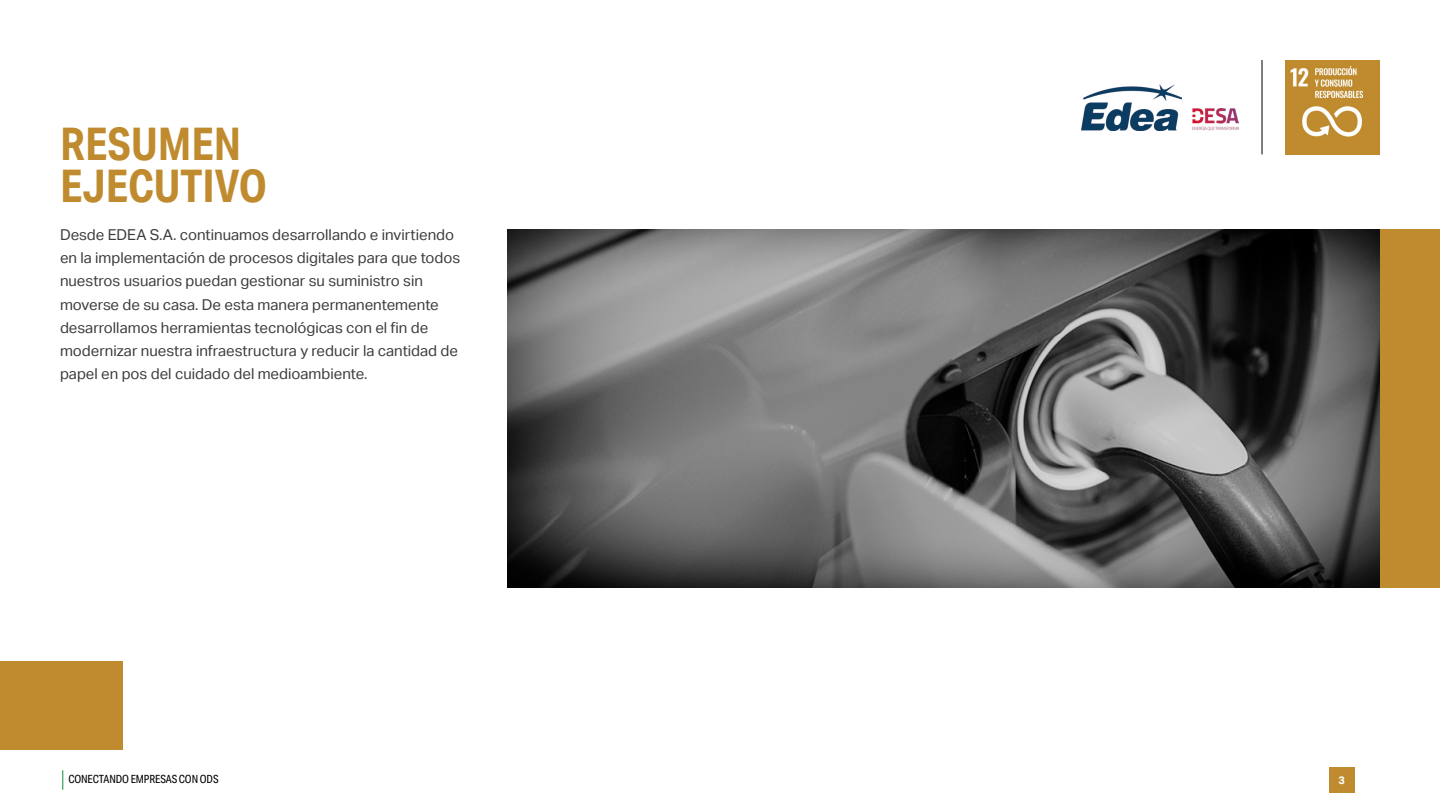
<style>
.page{position:relative;width:1440px;height:810px;background:#fff}
.page>*{position:absolute;margin:0;border:0;box-sizing:border-box;transform-origin:0 0}
.t1{font:700 45px/42.8px "Aktiv Grotesk Cd";color:#bf8b2e}
.t2{font:15px/23.2px "Aktiv Grotesk";color:#3c3c3b}
.t3{font:11.25px "Aktiv Grotesk Cd";letter-spacing:-.01em;color:#000}
.t4{font:700 10.88px "Aktiv Grotesk";color:#fff}
</style>
<div class="page">
<svg style="left:62px;top:770px;width:1px;height:20px"></svg>
<div style="left:1329px;top:767px;width:25px;height:26px;background:#bf8b2e"></div>
<img style="left:1285px;top:60px;width:95px;height:95px">
<hr style="left:1262px;top:60px;width:1px;height:94px;background:#000">
<img style="left:1081px;top:84px;width:100px;height:46px">
<img style="left:1192px;top:108px;width:47px;height:22px">
<img style="left:508px;top:229px;width:872px;height:359px">
<div style="left:1380px;top:229px;width:60px;height:359px;background:#bf8b2e"></div>
<div style="left:0;top:661px;width:123px;height:89px;background:#bf8b2e"></div>
<h1 class="t1" style="left:60px;top:122px;width:209px">RESUMEN<br>EJECUTIVO</h1>
<p class="t2" style="left:60px;top:223px;width:402px">Desde EDEA S.A. continuamos desarrollando e invirtiendo en la implementación de procesos digitales para que todos nuestros usuarios puedan gestionar su suministro sin moverse de su casa. De esta manera permanentemente desarrollamos herramientas tecnológicas con el fin de modernizar nuestra infraestructura y reducir la cantidad de papel en pos del cuidado del medioambiente.</p>
<p class="t3" style="left:68px;top:773px;width:152px">CONECTANDO EMPRESAS CON ODS</p>
<p class="t4" style="left:1338px;top:774px;width:8px">3</p>
</div>
